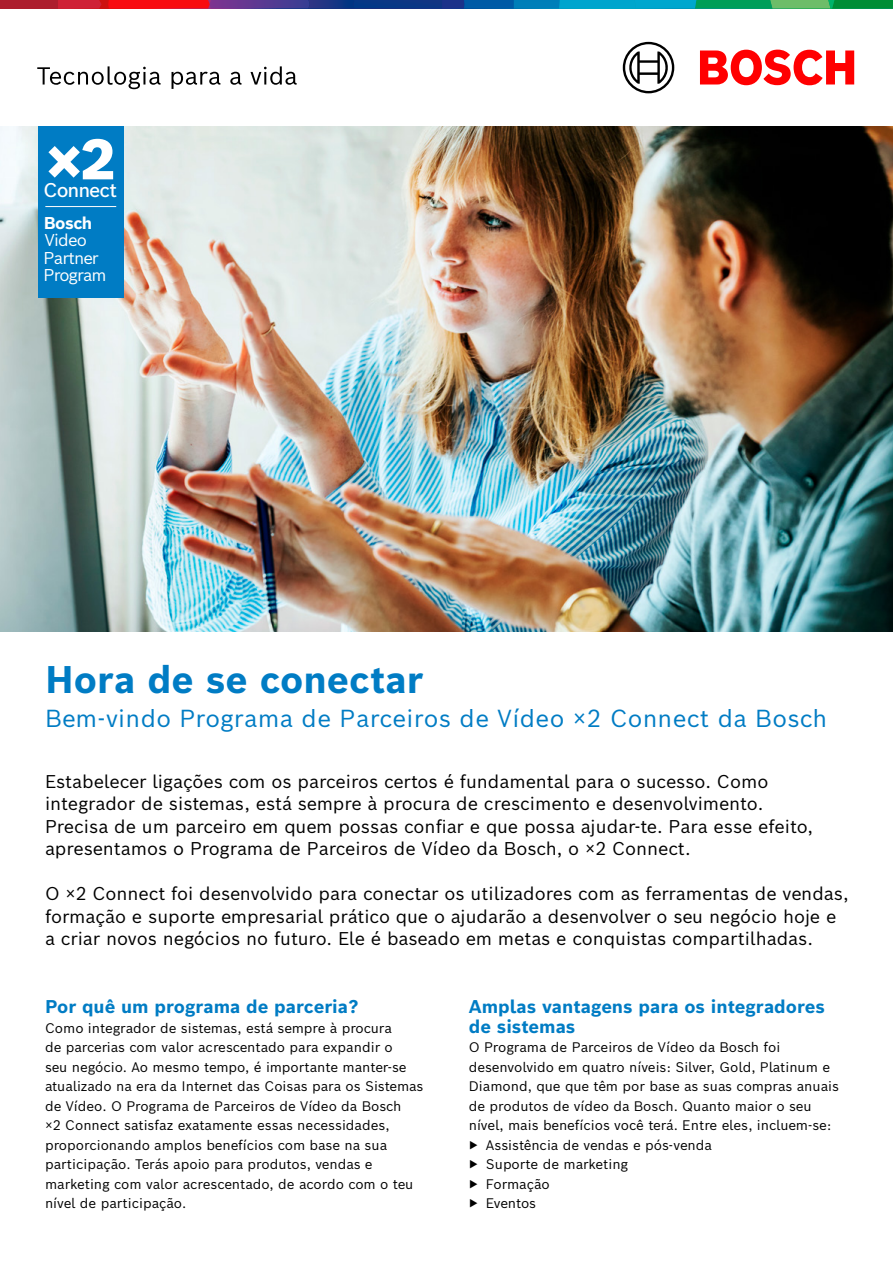
<style>
.page{position:relative;width:893px;height:1263px;background:#fff}
.page>*{position:absolute;margin:0;border:0;box-sizing:border-box;transform-origin:0 0}
.t1{font:700 37.5px "Bosch Sans";color:#007cc4}
.t2{font:24px "Bosch Sans";letter-spacing:.015em;color:#007cc4}
.t3{font:500 19.35px "Bosch Sans";letter-spacing:-.05em;color:#fff}
.t4{font:18px/22.5px "Bosch Sans";letter-spacing:-.005em;color:#000}
.t5{font:700 18px/19.5px "Bosch Sans";color:#007cc4}
.t6{font:16.65px/17.5px "Bosch Sans";letter-spacing:-.05em;color:#fff}
.t7{font:700 16.65px "Bosch Sans";letter-spacing:-.03em;color:#fff}
.t8{font:13.5px/19.5px "Bosch Sans";color:#000}
.s1{font-weight:300}
</style>
<div class="page">
<div style="left:0;top:0;width:58px;height:9px;background:#ad1e2e"></div>
<svg style="left:58px;top:0;width:835px;height:9px;background:#3f6178"></svg>
<svg style="left:37px;top:66px;width:124px;height:23px"></svg>
<svg style="left:172px;top:72px;width:48px;height:17px"></svg>
<svg style="left:230px;top:72px;width:11px;height:13px"></svg>
<svg style="left:250px;top:66px;width:47px;height:19px"></svg>
<svg style="left:700px;top:50px;width:154px;height:35px"></svg>
<svg style="left:623px;top:42px;width:51px;height:51px"></svg>
<img style="left:0;top:126px;width:893px;height:505px">
<svg style="left:38px;top:126px;width:85px;height:172px;background:#1888c9"></svg>
<h3 class="t3" style="left:44px;top:173px;width:75px">Connect</h3>
<p class="t7" style="left:44px;top:209px;width:50px">Bosch</p>
<p class="t6" style="left:44px;top:230px;width:64px">Video<br>Partner<br>Program</p>
<h1 class="t1" style="left:45px;top:648px;width:380px">Hora de se conectar</h1>
<h2 class="t2" style="left:45px;top:698px;width:784px">Bem-vindo Programa de Parceiros de Vídeo ×2 Connect da Bosch</h2>
<p class="t4" style="left:45px;top:768px;width:770px">Estabelecer ligações com os parceiros certos é fundamental para o sucesso. Como integrador de sistemas, está sempre à procura de crescimento e desenvolvimento.<br>Precisa de um parceiro em quem possas confiar e que possa ajudar-te. Para esse efeito, apresentamos o Programa de Parceiros de Vídeo da Bosch, o ×2 Connect.</p>
<p class="t4" style="left:45px;top:881px;width:805px">O ×2 Connect foi desenvolvido para conectar os utilizadores com as ferramentas de vendas, formação e suporte empresarial prático que o ajudarão a desenvolver o seu negócio hoje e a criar novos negócios no futuro. Ele é baseado em metas e conquistas compartilhadas.</p>
<h3 class="t5" style="left:45px;top:995px;width:315px">Por quê um programa de parceria?</h3>
<p class="t8" style="left:45px;top:1017px;width:380px">Como integrador de sistemas, está sempre à procura<br>de parcerias com valor acrescentado para expandir o<br>seu negócio. Ao mesmo tempo, é importante manter-se atualizado na era da Internet das Coisas para os Sistemas de Vídeo. O Programa de Parceiros de Vídeo da Bosch<br>×2 Connect satisfaz exatamente essas necessidades, proporcionando amplos benefícios com base na sua participação. Terás apoio para produtos, vendas e marketing com valor acrescentado, de acordo com o teu nível de participação.</p>
<h3 class="t5" style="left:469px;top:995px;width:358px">Amplas vantagens para os integradores de sistemas</h3>
<p class="t8" style="left:469px;top:1036px;width:372px">O Programa de Parceiros de Vídeo da Bosch foi desenvolvido em quatro níveis: Silver, Gold, Platinum e Diamond, que que têm por base as suas compras anuais de produtos de vídeo da Bosch. Quanto maior o seu nível, mais benefícios você terá. Entre eles, incluem-se: <span class="s1">▶</span> Assistência de vendas e pós-venda<br><span class="s1">▶</span> Suporte de marketing<br><span class="s1">▶</span> Formação<br><span class="s1">▶</span> Eventos</p>
</div>
